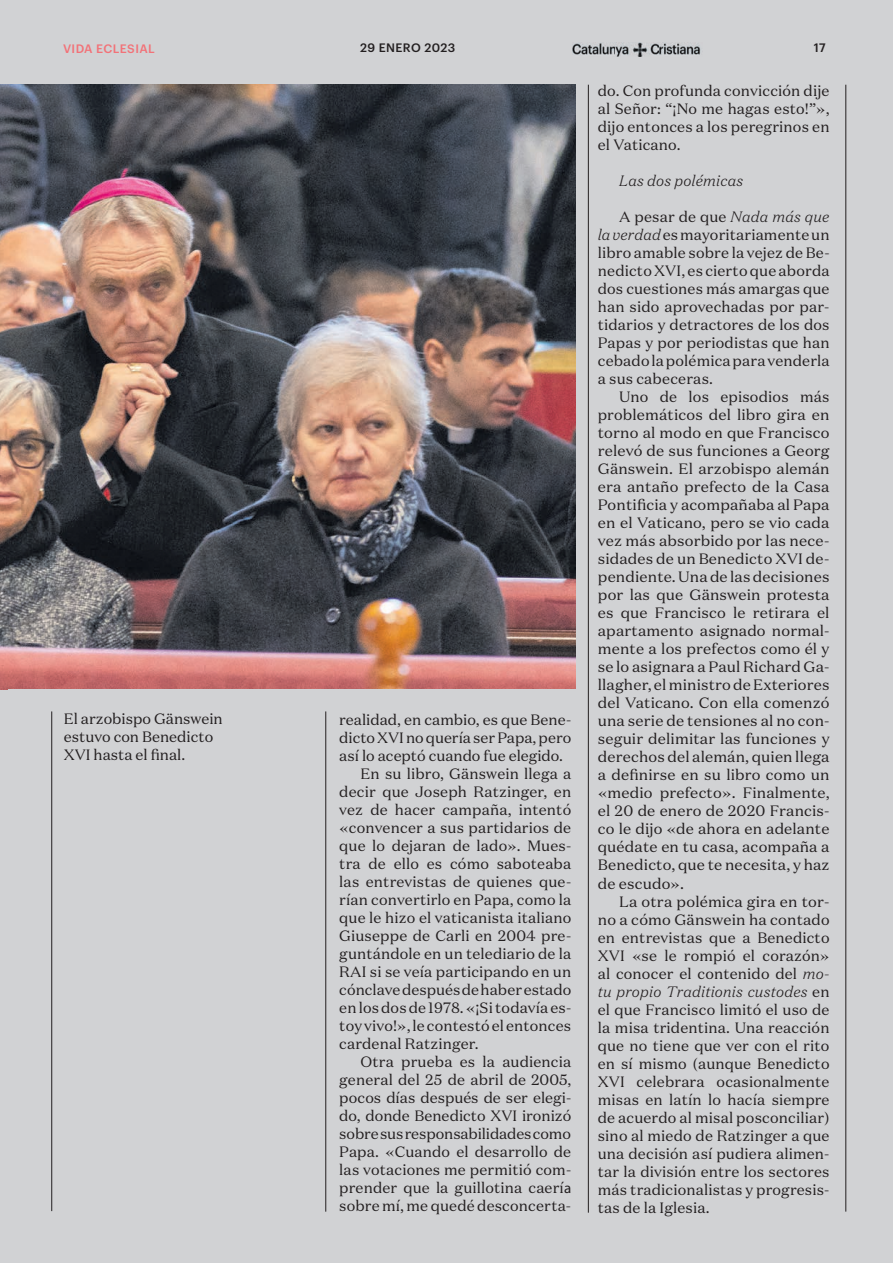
<style>
.page{position:relative;width:893px;height:1263px;background:#d1d2d4}
.page>*{position:absolute;margin:0;border:0;box-sizing:border-box;transform-origin:0 0}
.t1{font:15px/18px "Domaine Text";letter-spacing:.01em;color:#231f20;text-align:justify}
.t2{font:italic 300 15px "Domaine Text";letter-spacing:.01em;color:#231f20}
.t3{font:500 12px "Graphik";letter-spacing:.035em;color:#231f20}
.t4{font:500 12px "Graphik";letter-spacing:.035em;color:#f27278}
.s1{font-family:"Myriad Pro"}
.s2{font-weight:300;font-style:italic}
</style>
<div class="page">
<img style="left:572px;top:43px;width:129px;height:13px">
<hr style="left:51px;top:711px;width:1px;height:500px;background:#231f20">
<hr style="left:588px;top:85px;width:1px;height:1128px;background:#231f20">
<hr style="left:325px;top:711px;width:1px;height:500px;background:#231f20">
<img style="left:0;top:85px;width:575px;height:604px">
<hr style="left:845px;top:85px;width:1px;height:1126px;background:#231f20">
<p class="t4" style="left:63px;top:39px;width:93px">VIDA ECLESIAL</p>
<p class="t3" style="left:360px;top:39px;width:97px">29 ENERO 2023</p>
<p class="t3" style="left:814px;top:39px;width:13px">17</p>
<p class="t1" style="left:64px;top:709px;width:160px;text-align:left">El arzobispo Gänswein estuvo con Benedicto<br>XVI hasta el final.</p>
<p class="t1" style="left:339px;top:710px;width:233px">realidad, en cambio, es que Bene-</p>
<p class="t1" style="left:339px;top:728px;width:233px">dicto XVI no quería ser Papa, pero</p>
<p class="t1" style="left:339px;top:746px;width:225px">así lo aceptó cuando fue elegido.</p>
<p class="t1" style="left:361px;top:764px;width:212px">En su libro, Gänswein llega a</p>
<p class="t1" style="left:339px;top:782px;width:233px">decir que Joseph Ratzinger, en</p>
<p class="t1" style="left:339px;top:800px;width:233px">vez de hacer campaña, intentó</p>
<p class="t1" style="left:339px;top:818px;width:233px">«convencer a sus partidarios de</p>
<p class="t1" style="left:339px;top:836px;width:233px">que lo dejaran de lado». Mues-</p>
<p class="t1" style="left:339px;top:854px;width:233px">tra de ello es cómo saboteaba</p>
<p class="t1" style="left:339px;top:872px;width:233px">las entrevistas de quienes que-</p>
<p class="t1" style="left:339px;top:890px;width:233px">rían convertirlo en Papa, como la</p>
<p class="t1" style="left:339px;top:908px;width:233px">que le hizo el vaticanista italiano</p>
<p class="t1" style="left:339px;top:926px;width:233px">Giuseppe de Carli en 2004 pre-</p>
<p class="t1" style="left:339px;top:944px;width:233px">guntándole en un telediario de la</p>
<p class="t1" style="left:339px;top:962px;width:233px">RAI si se veía participando en un</p>
<p class="t1" style="left:339px;top:980px;width:234px">cónclave después de haber estado</p>
<p class="t1" style="left:339px;top:998px;width:233px">en los dos de 1978. «¡Si todavía es-</p>
<p class="t1" style="left:339px;top:1016px;width:233px">toy vivo!», le contestó el entonces</p>
<p class="t1" style="left:339px;top:1034px;width:141px">cardenal Ratzinger.</p>
<p class="t1" style="left:361px;top:1052px;width:212px">Otra prueba es la audiencia</p>
<p class="t1" style="left:339px;top:1070px;width:233px">general del 25 de abril de 2005,</p>
<p class="t1" style="left:339px;top:1088px;width:233px">pocos días después de ser elegi-</p>
<p class="t1" style="left:339px;top:1106px;width:233px">do, donde Benedicto XVI ironizó</p>
<p class="t1" style="left:339px;top:1124px;width:233px">sobre sus responsabilidades como</p>
<p class="t1" style="left:339px;top:1142px;width:233px">Papa. «Cuando el desarrollo de</p>
<p class="t1" style="left:339px;top:1160px;width:233px">las votaciones me permitió com-</p>
<p class="t1" style="left:339px;top:1178px;width:233px">prender que la guillotina caerí<span class="s1">a</span></p>
<p class="t1" style="left:339px;top:1196px;width:233px">sobre mí, me quedé desconcerta-</p>
<p class="t1" style="left:598px;top:82px;width:233px">do. Con profunda convicción dije al Señor: “¡No me hagas esto!”», dijo entonces a los peregrinos en el Vaticano.</p>
<p class="t2" style="left:619px;top:172px;width:126px">Las dos polémicas</p>
<p class="t1" style="left:598px;top:208px;width:233px;text-indent:21px">A pesar de que <span class="s2">Nada más que la verdad</span> es mayoritariamente un libro amable sobre la vejez de Be&shy;nedicto XVI, es cierto que aborda dos cuestiones más amargas que han sido aprovechadas por par&shy;tidarios y detractores de los dos Papas y por periodistas que han cebado la polémica para venderla a sus cabeceras.</p>
<p class="t1" style="left:598px;top:388px;width:233px;text-indent:21px">Uno de los episodios más problemáticos del libro gira en torno al modo en que Francisco relevó de sus funciones a Georg Gänswein. El arzobispo alemán era antaño prefecto de la Casa Pontificia y acompañaba al Papa en el Vaticano, pero se vio cada vez más absorbido por las nece&shy;sidades de un Benedicto XVI de&shy;pendiente. Una de las decisiones por las que Gänswein protesta es que Francisco le retirara el apartamento asignado normal&shy;mente a los prefectos como él y se lo asignara a Paul Richard Ga&shy;llagher, el ministro de Exteriores del Vaticano. Con ella comenzó una serie de tensiones al no con&shy;seguir delimitar las funciones y derechos del alemán, quien llega a definirse en su libro como un «medio prefecto». Finalmente, el 20 de enero de 2020 Francis&shy;co le dijo «de ahora en adelante quédate en tu casa, acompaña a Benedicto, que te necesita, y haz de escudo».</p>
<p class="t1" style="left:598px;top:892px;width:233px;text-indent:21px">La otra polémica gira en tor&shy;no a cómo Gänswein ha contado en entrevistas que a Benedicto XVI «se le rompió el corazón» al conocer el contenido del <span class="s2">mo&shy;tu propio Traditionis custodes</span> en el que Francisco limitó el uso de la misa tridentina. Una reacción que no tiene que ver con el rito en sí mismo (aunque Benedicto XVI celebrara ocasionalmente misas en latín lo hacía siempre de acuerdo al misal posconciliar) sino al miedo de Ratzinger a que una decisión así pudiera alimen&shy;tar la división entre los sectores más tradicionalistas y progresis&shy;tas de la Iglesia.</p>
</div>
